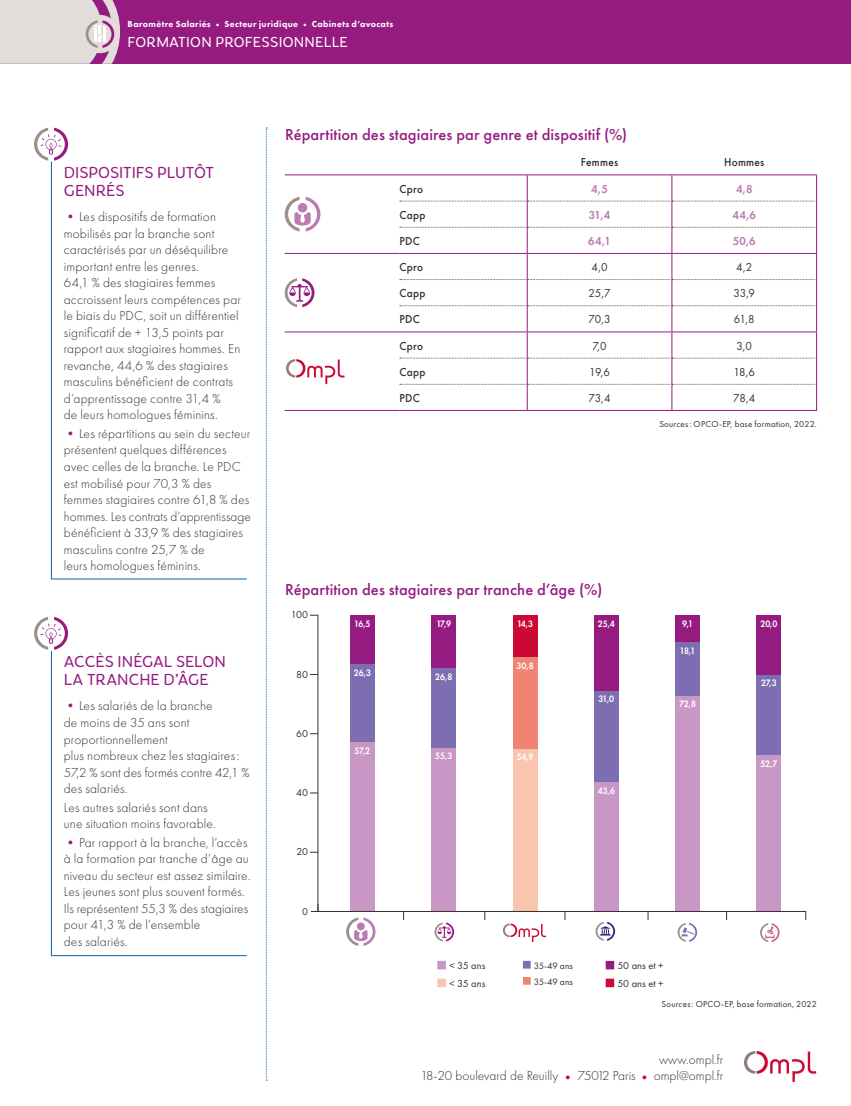
<style>
.page{position:relative;width:851px;height:1106px;background:#fff}
.page>*{position:absolute;margin:0;border:0;box-sizing:border-box;transform-origin:0 0}
.t1{font:500 16.5px "Futura PT";letter-spacing:.005em;color:#951b81}
.t2{font:300 16.5px/18px "Congenial";color:#951b81}
.t3{font:300 15px "Congenial";letter-spacing:.01em;color:#fff}
.t4{font:300 13.5px/16.5px "Futura PT";letter-spacing:.01em;color:#37302f}
.t5{font:500 12px "Futura PT";letter-spacing:.02em;color:#37302f;scale:.95 1}
.t6{font:12px "Futura PT";letter-spacing:-.015em;color:#37302f;scale:.95 1}
.t7{font:600 12px "Futura PT";letter-spacing:.025em;color:#bb7cb3;scale:.95 1}
.t8{font:10.5px "Futura PT";color:#37302f}
.t9{font:600 9.75px "Futura PT";letter-spacing:-.035em;color:#fff;scale:.9 1}
.t10{font:9.45px "Futura PT";letter-spacing:-.015em;color:#37302f}
.t11{font:9px "Futura PT";letter-spacing:.025em;color:#37302f}
.t12{font:800 9px "Futura PT";letter-spacing:.035em;color:#fff}
.s1{color:#951b81}
.s2{color:#cc0935}
</style>
<div class="page">
<div style="left:0;top:0;width:850px;height:64px;background:#951b81"></div>
<svg style="left:0;top:0;width:120px;height:64px;background:#dbcdd3"></svg>
<svg style="left:266px;top:128px;width:1px;height:952px"></svg>
<svg style="left:744px;top:1051px;width:72px;height:30px"></svg>
<hr style="left:285px;top:174px;width:114px;height:1px;background:#951b81">
<hr style="left:399px;top:174px;width:128px;height:1px;background:#951b81">
<hr style="left:527px;top:174px;width:144px;height:1px;background:#951b81">
<hr style="left:671px;top:174px;width:145px;height:1px;background:#951b81">
<hr style="left:285px;top:253px;width:114px;height:1px;background:#951b81">
<hr style="left:399px;top:253px;width:128px;height:1px;background:#951b81">
<hr style="left:285px;top:331px;width:114px;height:1px;background:#951b81">
<hr style="left:399px;top:331px;width:128px;height:1px;background:#951b81">
<hr style="left:285px;top:410px;width:114px;height:1px;background:#951b81">
<hr style="left:399px;top:410px;width:128px;height:1px;background:#951b81">
<hr style="left:527px;top:410px;width:144px;height:1px;background:#951b81">
<hr style="left:671px;top:410px;width:145px;height:1px;background:#951b81">
<svg style="left:400px;top:175px;width:417px;height:235px"></svg>
<svg style="left:285px;top:197px;width:35px;height:34px"></svg>
<svg style="left:285px;top:278px;width:29px;height:29px"></svg>
<svg style="left:286px;top:359px;width:59px;height:25px"></svg>
<div style="left:350px;top:615px;width:24px;height:49px;background:#951b81"></div>
<div style="left:431px;top:615px;width:25px;height:53px;background:#951b81"></div>
<div style="left:512px;top:615px;width:25px;height:42px;background:#cc0935"></div>
<div style="left:594px;top:615px;width:24px;height:75px;background:#951b81"></div>
<div style="left:675px;top:615px;width:24px;height:27px;background:#951b81"></div>
<div style="left:756px;top:615px;width:25px;height:59px;background:#951b81"></div>
<div style="left:350px;top:664px;width:24px;height:78px;background:#7c6eb0"></div>
<div style="left:431px;top:668px;width:25px;height:80px;background:#7c6eb0"></div>
<div style="left:512px;top:657px;width:25px;height:92px;background:#f08372"></div>
<div style="left:594px;top:690px;width:24px;height:92px;background:#7c6eb0"></div>
<div style="left:675px;top:642px;width:24px;height:54px;background:#7c6eb0"></div>
<div style="left:756px;top:674px;width:25px;height:81px;background:#7c6eb0"></div>
<div style="left:350px;top:742px;width:24px;height:169px;background:#c897c5"></div>
<div style="left:431px;top:748px;width:25px;height:163px;background:#c897c5"></div>
<div style="left:512px;top:749px;width:25px;height:162px;background:#f9c5af"></div>
<div style="left:594px;top:782px;width:24px;height:129px;background:#c897c5"></div>
<div style="left:675px;top:696px;width:24px;height:215px;background:#c897c5"></div>
<div style="left:756px;top:755px;width:25px;height:156px;background:#c897c5"></div>
<hr style="left:318px;top:911px;width:487px;height:1px;background:#37302f">
<hr style="left:317px;top:615px;width:1px;height:296px;background:#37302f">
<svg style="left:311px;top:904px;width:7px;height:8px"></svg>
<div style="left:437px;top:960px;width:9px;height:9px;background:#c897c5"></div>
<div style="left:523px;top:960px;width:7px;height:8px;background:#7c6eb0"></div>
<div style="left:605px;top:960px;width:9px;height:9px;background:#951b81"></div>
<div style="left:437px;top:978px;width:9px;height:9px;background:#f9c5af"></div>
<div style="left:523px;top:977px;width:7px;height:7px;background:#f08372"></div>
<div style="left:605px;top:978px;width:9px;height:9px;background:#cc0935"></div>
<svg style="left:503px;top:923px;width:43px;height:19px"></svg>
<svg style="left:434px;top:922px;width:20px;height:19px"></svg>
<svg style="left:677px;top:923px;width:20px;height:18px"></svg>
<svg style="left:760px;top:923px;width:19px;height:19px"></svg>
<svg style="left:346px;top:917px;width:29px;height:29px"></svg>
<svg style="left:595px;top:922px;width:20px;height:18px"></svg>
<svg style="left:34px;top:128px;width:34px;height:33px"></svg>
<svg style="left:51px;top:161px;width:196px;height:418px"></svg>
<svg style="left:34px;top:617px;width:34px;height:33px"></svg>
<svg style="left:51px;top:650px;width:196px;height:306px"></svg>
<p class="t12" style="left:128px;top:18px;width:267px">Baromètre Salariés • Secteur juridique • Cabinets d’avocats</p>
<p class="t3" style="left:128px;top:33px;width:222px">FORMATION PROFESSIONNELLE</p>
<p class="t2" style="left:64px;top:164px;width:152px">DISPOSITIFS PLUTÔT<br>GENRÉS</p>
<p class="t4" style="left:64px;top:209px;width:179px"><span class="s1">•</span>Les dispositifs de formation mobilisés par la branche sont caractérisés par un déséquilibre important entre les genres.<br>64,1 % des stagiaires femmes accroissent leurs compétences par le biais du PDC, soit un différentiel significatif de + 13,5 points par rapport aux stagiaires hommes. En revanche, 44,6 % des stagiaires masculins bénéficient de contrats d’apprentissage contre 31,4 %<br>de leurs homologues féminins.</p>
<p class="t4" style="left:64px;top:425px;width:189px"><span class="s1">•</span>Les répartitions au sein du secteur présentent quelques différences avec celles de la branche. Le PDC est mobilisé pour 70,3 % des femmes stagiaires contre 61,8 % des hommes. Les contrats d’apprentissage bénéficient à 33,9 % des stagiaires masculins contre 25,7 % de<br>leurs homologues féminins.</p>
<p class="t2" style="left:64px;top:653px;width:163px">ACCÈS INÉGAL SELON<br>LA TRANCHE D’ÂGE</p>
<p class="t4" style="left:64px;top:698px;width:187px"><span class="s1">•</span>Les salariés de la branche<br>de moins de 35 ans sont proportionnellement<br>plus nombreux chez les stagiaires:<br>57,2 % sont des formés contre 42,1 % des salariés.</p>
<p class="t4" style="left:64px;top:799px;width:153px">Les autres salariés sont dans une situation moins favorable.</p>
<p class="t4" style="left:64px;top:834px;width:188px"><span class="s1">•</span>Par rapport à la branche, l’accès à la formation par tranche d’âge au niveau du secteur est assez similaire.<br>Les jeunes sont plus souvent formés.<br>Ils représentent 55,3 % des stagiaires pour 41,3 % de l’ensemble<br>des salariés.</p>
<p class="t1" style="left:285px;top:125px;width:343px">Répartition des stagiaires par genre et dispositif (%)</p>
<p class="t5" style="left:581px;top:155px;width:41px">Femmes</p>
<p class="t5" style="left:724px;top:155px;width:44px">Hommes</p>
<p class="t5" style="left:399px;top:181px;width:26px">Cpro</p>
<p class="t7" style="left:591px;top:181px;width:19px">4,5</p>
<p class="t7" style="left:735px;top:181px;width:19px">4,8</p>
<p class="t5" style="left:399px;top:207px;width:29px">Capp</p>
<p class="t7" style="left:588px;top:207px;width:24px">31,4</p>
<p class="t7" style="left:732px;top:207px;width:26px">44,6</p>
<p class="t5" style="left:399px;top:234px;width:23px">PDC</p>
<p class="t7" style="left:588px;top:233px;width:25px">64,1</p>
<p class="t7" style="left:732px;top:233px;width:26px">50,6</p>
<p class="t5" style="left:399px;top:260px;width:26px">Cpro</p>
<p class="t6" style="left:591px;top:260px;width:18px">4,0</p>
<p class="t6" style="left:736px;top:260px;width:18px">4,2</p>
<p class="t5" style="left:399px;top:286px;width:29px">Capp</p>
<p class="t6" style="left:588px;top:286px;width:25px">25,7</p>
<p class="t6" style="left:733px;top:286px;width:24px">33,9</p>
<p class="t5" style="left:399px;top:312px;width:23px">PDC</p>
<p class="t6" style="left:588px;top:312px;width:25px">70,3</p>
<p class="t6" style="left:733px;top:312px;width:23px">61,8</p>
<p class="t5" style="left:399px;top:338px;width:26px">Cpro</p>
<p class="t6" style="left:592px;top:338px;width:16px">7,0</p>
<p class="t6" style="left:736px;top:338px;width:18px">3,0</p>
<p class="t5" style="left:399px;top:364px;width:29px">Capp</p>
<p class="t6" style="left:589px;top:365px;width:23px">19,6</p>
<p class="t6" style="left:733px;top:365px;width:24px">18,6</p>
<p class="t5" style="left:399px;top:391px;width:23px">PDC</p>
<p class="t6" style="left:588px;top:391px;width:25px">73,4</p>
<p class="t6" style="left:733px;top:391px;width:25px">78,4</p>
<p class="t11" style="left:659px;top:419px;width:159px">Sources: OPCO-EP, base formation, 2022.</p>
<p class="t1" style="left:285px;top:579px;width:319px">Répartition des stagiaires par tranche d’âge (%)</p>
<p class="t9" style="left:354px;top:617px;width:20px">16,5</p>
<p class="t9" style="left:436px;top:617px;width:18px">17,9</p>
<p class="t9" style="left:517px;top:617px;width:19px">14,3</p>
<p class="t9" style="left:597px;top:617px;width:21px">25,4</p>
<p class="t9" style="left:682px;top:617px;width:14px">9,1</p>
<p class="t9" style="left:760px;top:617px;width:21px">20,0</p>
<p class="t8" style="left:291px;top:608px;width:19px">100</p>
<p class="t8" style="left:296px;top:668px;width:13px">80</p>
<p class="t8" style="left:296px;top:727px;width:13px">60</p>
<p class="t8" style="left:296px;top:786px;width:13px">40</p>
<p class="t8" style="left:296px;top:845px;width:13px">20</p>
<p class="t8" style="left:302px;top:904px;width:7px">0</p>
<p class="t9" style="left:354px;top:666px;width:21px">26,3</p>
<p class="t9" style="left:354px;top:744px;width:19px">57,2</p>
<p class="t9" style="left:435px;top:670px;width:21px">26,8</p>
<p class="t9" style="left:516px;top:659px;width:21px">30,8</p>
<p class="t9" style="left:435px;top:750px;width:21px">55,3</p>
<p class="t9" style="left:516px;top:751px;width:20px">54,9</p>
<p class="t9" style="left:598px;top:692px;width:19px">31,0</p>
<p class="t9" style="left:597px;top:784px;width:21px">43,6</p>
<p class="t9" style="left:679px;top:644px;width:19px">18,1</p>
<p class="t9" style="left:679px;top:698px;width:20px">72,8</p>
<p class="t9" style="left:761px;top:676px;width:19px">27,3</p>
<p class="t9" style="left:760px;top:757px;width:20px">52,7</p>
<p class="t8" style="left:449px;top:959px;width:37px">&lt; 35 ans</p>
<p class="t10" style="left:533px;top:960px;width:41px">35-49 ans</p>
<p class="t8" style="left:617px;top:959px;width:47px">50 ans et +</p>
<p class="t8" style="left:449px;top:977px;width:37px">&lt; 35 ans</p>
<p class="t10" style="left:533px;top:976px;width:41px">35-49 ans</p>
<p class="t8" style="left:617px;top:977px;width:47px">50 ans et +</p>
<p class="t11" style="left:661px;top:998px;width:157px">Sources: OPCO-EP, base formation, 2022</p>
<p class="t4" style="left:420px;top:1051px;width:304px;text-align:right">www.ompl.fr<br>18-20 boulevard de Reuilly <span class="s2">•</span> 75012 Paris <span class="s2">•</span> ompl@ompl.fr</p>
</div>
